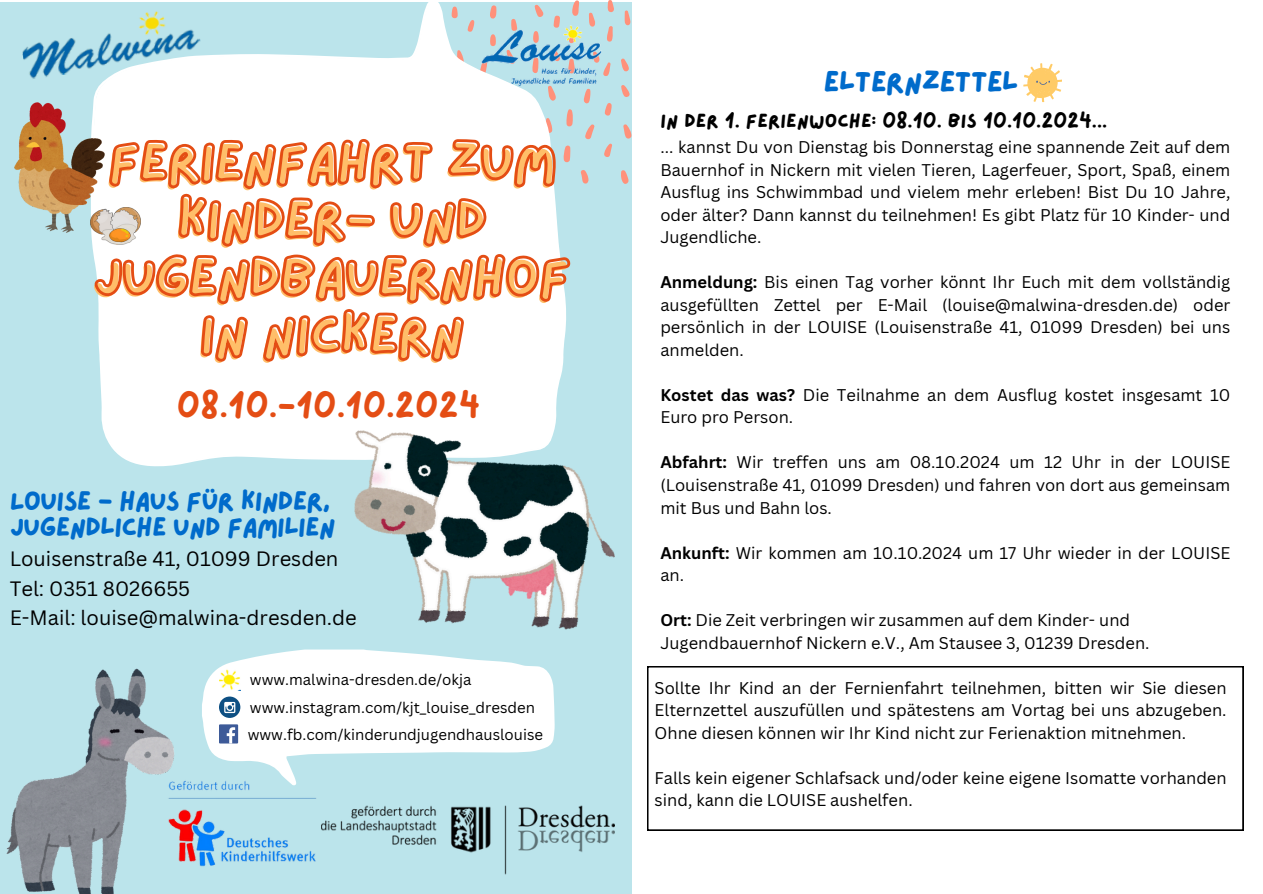
<style>
.page{position:relative;width:1263px;height:894px;background:#fff}
.page>*{position:absolute;margin:0;border:0;box-sizing:border-box;transform-origin:0 0}
.t1{font:55.5px/57.4px "Lazydog";letter-spacing:-.04em;color:#ffbe69;text-align:center}
.t2{font:33px "Lazydog";color:#e44d14}
.t3{font:30px "Lazydog";letter-spacing:-.04em;color:#006bcb}
.t4{font:27px/25.8px "Lazydog";letter-spacing:-.04em;color:#006bcb}
.t5{font:20.25px/29.2px "Canva Sans";color:#000}
.t6{font:19.5px "Lazydog";color:#000}
.t7{font:16.5px/22.5px "Canva Sans";color:#000;text-align:justify}
.t8{font:15px "Canva Sans";color:#000}
.s1{font-weight:700}
</style>
<div class="page">
<div style="left:0;top:2px;width:631px;height:891px;background:#bbe4eb"></div>
<div style="left:99px;top:364px;width:464px;height:102px;background:#fff"></div>
<img style="left:333px;top:805px;width:282px;height:70px">
<img style="left:22px;top:38px;width:70px;height:41px">
<svg style="left:202px;top:649px;width:353px;height:117px;fill:#fff"></svg>
<svg style="left:219px;top:696px;width:21px;height:21px"></svg>
<svg style="left:224px;top:701px;width:11px;height:11px"></svg>
<div style="left:219px;top:724px;width:19px;height:19px;background:#3d5a98"></div>
<svg style="left:227px;top:727px;width:8px;height:16px"></svg>
<img style="left:219px;top:668px;width:21px;height:22px">
<img style="left:175px;top:766px;width:158px;height:101px">
<img style="left:355px;top:430px;width:260px;height:199px">
<img style="left:15px;top:102px;width:77px;height:131px">
<img style="left:6px;top:668px;width:169px;height:225px">
<img style="left:91px;top:207px;width:1px;height:33px">
<svg style="left:92px;top:0;width:539px;height:364px"></svg>
<svg style="left:1023px;top:63px;width:38px;height:39px"></svg>
<svg style="left:647px;top:666px;width:596px;height:164px"></svg>
<h1 class="t1" style="left:91px;top:138px;width:480px">FERIENFAHRT ZUM<br>KINDER- UND<br>JUGENDBAUERNHOF<br>IN NICKERN</h1>
<p class="t2" style="left:177px;top:389px;width:305px">08.10.-10.10.2024</p>
<p class="t4" style="left:10px;top:489px;width:328px">LOUISE - HAUS FÜR KINDER,<br>JUGENDLICHE UND FAMILIEN</p>
<p class="t5" style="left:10px;top:544px;width:349px">Louisenstraße 41, 01099 Dresden<br>Tel: 0351 8026655<br>E-Mail: louise@malwina-dresden.de</p>
<p class="t8" style="left:250px;top:668px;width:223px">www.malwina-dresden.de/okja</p>
<p class="t8" style="left:248px;top:723px;width:297px">www.fb.com/kinderundjugendhauslouise</p>
<p class="t8" style="left:250px;top:696px;width:287px">www.instagram.com/kjt_louise_dresden</p>
<p class="t3" style="left:824px;top:67px;width:197px">ELTERNZETTEL</p>
<p class="t6" style="left:660px;top:112px;width:448px">IN DER 1. FERIENWOCHE: 08.10. BIS 10.10.2024...</p>
<p class="t7" style="left:660px;top:135px;width:571px">... kannst Du von Dienstag bis Donnerstag eine spannende Zeit auf dem Bauernhof in Nickern mit vielen Tieren, Lagerfeuer, Sport, Spaß, einem Ausflug ins Schwimmbad und vielem mehr erleben! Bist Du 10 Jahre, oder älter? Dann kannst du teilnehmen! Es gibt Platz für 10 Kinder- und Jugendliche.</p>
<h2 class="t7" style="left:660px;top:270px;width:571px"><span class="s1">Anmeldung:</span> Bis einen Tag vorher könnt Ihr Euch mit dem vollständig ausgefüllten Zettel per E-Mail (louise@malwina-dresden.de) oder persönlich in der LOUISE (Louisenstraße 41, 01099 Dresden) bei uns anmelden.</h2>
<p class="t7" style="left:660px;top:383px;width:571px"><span class="s1">Kostet das was?</span> Die Teilnahme an dem Ausflug kostet insgesamt 10<br>Euro pro Person.</p>
<p class="t7" style="left:660px;top:450px;width:571px"><span class="s1">Abfahrt:</span> Wir treffen uns am 08.10.2024 um 12 Uhr in der LOUISE (Louisenstraße 41, 01099 Dresden) und fahren von dort aus gemeinsam mit Bus und Bahn los.</p>
<p class="t7" style="left:660px;top:540px;width:571px"><span class="s1">Ankunft:</span> Wir kommen am 10.10.2024 um 17 Uhr wieder in der LOUISE an.</p>
<p class="t7" style="left:660px;top:608px;width:491px"><span class="s1">Ort:</span> Die Zeit verbringen wir zusammen auf dem Kinder- und<br>Jugendbauernhof Nickern e.V., Am Stausee 3, 01239 Dresden.</p>
<p class="t7" style="left:655px;top:675px;width:573px">Sollte Ihr Kind an der Fernienfahrt teilnehmen, bitten wir Sie diesen Elternzettel auszufüllen und spätestens am Vortag bei uns abzugeben.<br>Ohne diesen können wir Ihr Kind nicht zur Ferienaktion mitnehmen.</p>
<p class="t7" style="left:655px;top:765px;width:573px">Falls kein eigener Schlafsack und/oder keine eigene Isomatte vorhanden sind, kann die LOUISE aushelfen.</p>
</div>
